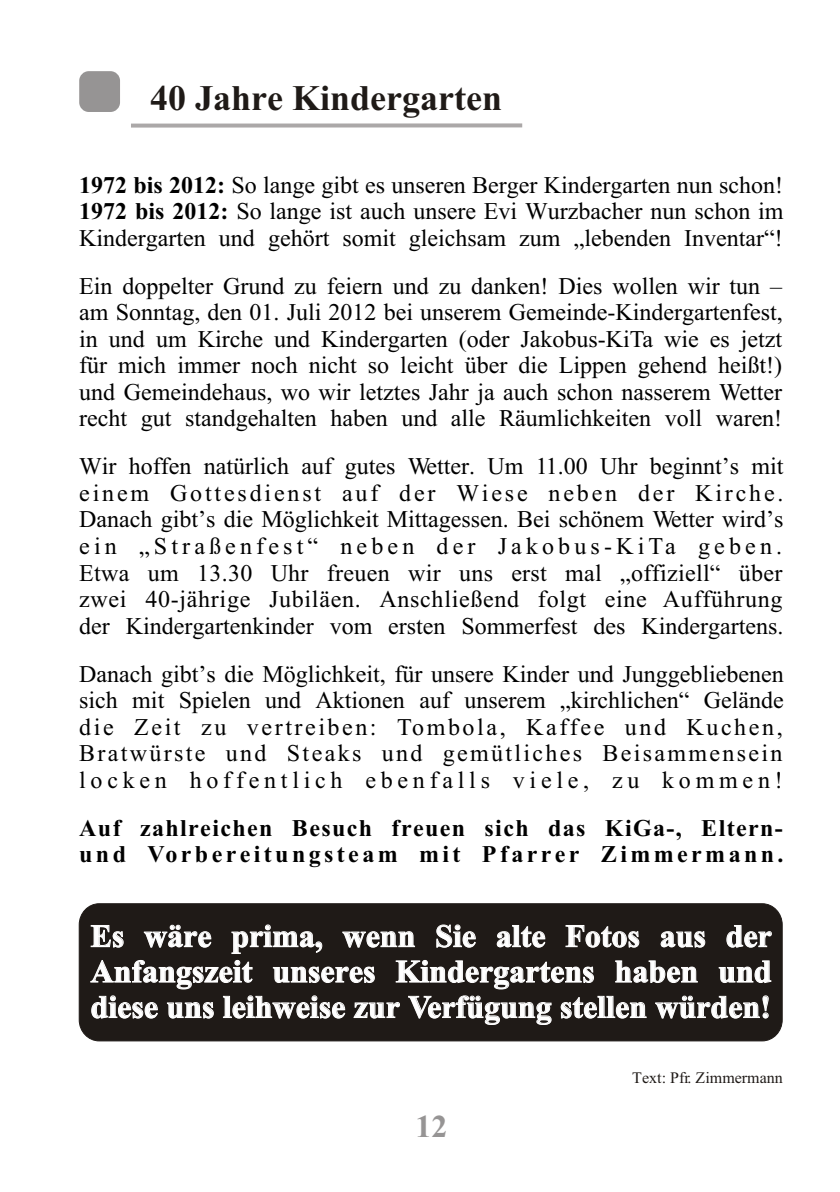
<style>
.page{position:relative;width:840px;height:1192px;background:#fff}
.page>*{position:absolute;margin:0;border:0;box-sizing:border-box;transform-origin:0 0}
.t1{font:700 36px "Times New Roman";color:#1f1a17}
.t2{font:700 32px/35.4px "Times New Roman";color:#fff;text-align:justify}
.t3{font:700 32px "Times New Roman";color:#969494}
.t4{font:24px/26.6px "Times New Roman";color:#000;text-align:justify}
.t5{font:700 24px/26.6px "Times New Roman";letter-spacing:.06em;color:#000}
.t6{font:16px "Times New Roman";color:#1f1a17}
.s1{font-weight:700}
</style>
<div class="page">
<div style="left:79px;top:904px;width:703px;height:137px;background:#1f1a17;border:1px solid #1f1a17;border-radius:21px"></div>
<div style="left:131px;top:123px;width:391px;height:5px;background:#aba8a8"></div>
<div style="left:79px;top:71px;width:41px;height:41px;background:#969494;border-radius:10px"></div>
<h1 class="t1" style="left:150px;top:85px;width:353px">40 Jahre Kindergarten</h1>
<p class="t4" style="left:79px;top:174px;width:706px"><span class="s1">1972 bis 2012:</span> So lange gibt es unseren Berger Kindergarten nun schon!<br><span class="s1">1972 bis 2012:</span> So lange ist auch unsere Evi Wurzbacher nun schon im Kindergarten und gehört somit gleichsam zum „lebenden Inventar“!</p>
<p class="t4" style="left:79px;top:275px;width:705px">Ein doppelter Grund zu feiern und zu danken! Dies wollen wir tun – am Sonntag, den 01. Juli 2012 bei unserem Gemeinde-Kindergartenfest, in und um Kirche und Kindergarten (oder Jakobus-KiTa wie es jetzt für mich immer noch nicht so leicht über die Lippen gehend heißt!) und Gemeindehaus, wo wir letztes Jahr ja auch schon nasserem Wetter recht gut standgehalten haben und alle Räumlichkeiten voll waren!</p>
<p class="t4" style="left:79px;top:455px;width:706px">Wir hoffen natürlich auf gutes Wetter. Um 11.00 Uhr beginnt’s mit einem Gottesdienst auf der Wiese neben der Kirche.<br>Danach gibt’s die Möglichkeit Mittagessen. Bei schönem Wetter wird’s ein „Straßenfest“ neben der Jakobus-KiTa geben.<br>Etwa um 13.30 Uhr freuen wir uns erst mal „offiziell“ über zwei 40-jährige Jubiläen. Anschließend folgt eine Aufführung der Kindergartenkinder vom ersten Sommerfest des Kindergartens.</p>
<p class="t4" style="left:79px;top:663px;width:706px">Danach gibt’s die Möglichkeit, für unsere Kinder und Junggebliebenen sich mit Spielen und Aktionen auf unserem „kirchlichen“ Gelände die Zeit zu vertreiben: Tombola, Kaffee und Kuchen, Bratwürste und Steaks und gemütliches Beisammensein locken hoffentlich ebenfalls viele, zu kommen!</p>
<p class="t5" style="left:79px;top:817px;width:706px">Auf zahlreichen Besuch freuen sich das KiGa-, Eltern&shy;und Vorbereitungsteam mit Pfarrer Zimmermann.</p>
<h2 class="t2" style="left:91px;top:922px;width:683px">Es wäre prima, wenn Sie alte Fotos aus der Anfangszeit unseres Kindergartens haben und diese uns leihweise zur Verfügung stellen würden!</h2>
<h2 class="t3" style="left:416px;top:1115px;width:33px">12</h2>
<p class="t6" style="left:632px;top:1071px;width:152px">Text: Pfr. Zimmermann</p>
</div>
